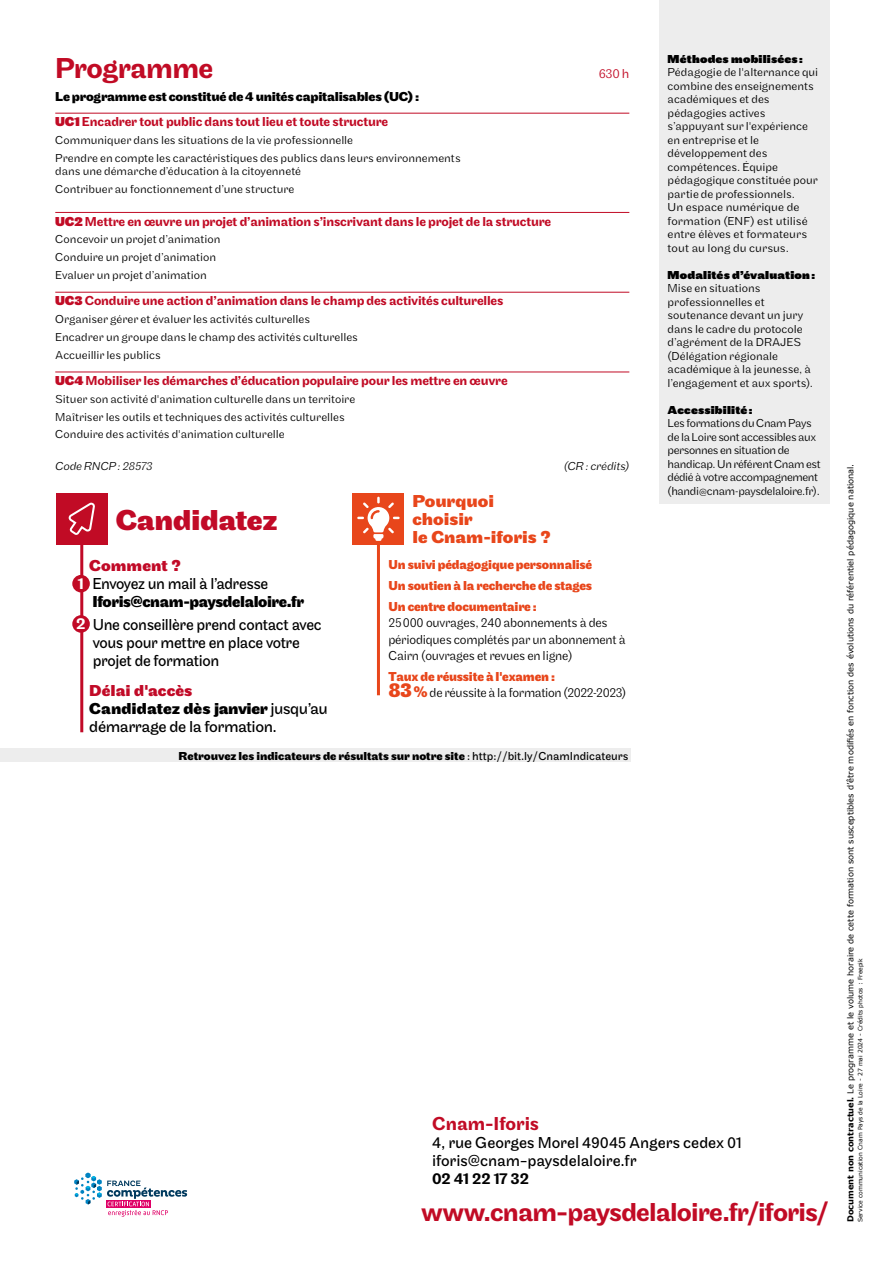
<style>
.page{position:relative;width:893px;height:1263px;background:#fff}
.page>*{position:absolute;margin:0;border:0;box-sizing:border-box;transform-origin:0 0}
.t1{font:700 30px "Maple";letter-spacing:-.01em;color:#c10a27}
.t2{font:500 30px "Maple";letter-spacing:-.025em;color:#c10b25}
.t3{font:500 27px "Maple";letter-spacing:-.03em;color:#c10b25}
.t4{font:500 19.5px "Maple";letter-spacing:-.005em;color:#c10b25}
.t5{font:700 18px/18px "Maple";letter-spacing:-.005em;color:#e8461b}
.t6{font:16.5px/18px "Maple";letter-spacing:-.02em;color:#000}
.t7{font:16.5px/18px "Maple";letter-spacing:-.02em;color:#000;scale:.95 1}
.t8{font:700 16.5px "Maple";letter-spacing:-.025em;color:#000;scale:.95 1}
.t9{font:500 16.5px "Maple";letter-spacing:-.01em;color:#000}
.t10{font:700 16.5px "Maple";color:#c10a27}
.t11{font:500 13.5px "Maple";letter-spacing:-.015em;color:#c10b25}
.t12{font:300 13.5px/16.5px "Maple";letter-spacing:-.015em;color:#000;scale:.93 1}
.t13{font:700 13.5px/25px "Maple";letter-spacing:-.015em;color:#000}
.t14{font:700 13.5px/20.7px "Maple";letter-spacing:-.015em;color:#e8461b;text-align:justify;scale:.93 1}
.t15{font:300 13.5px "Maple";color:#c10b25}
.t16{font:300 12px/13.5px "Maple";color:#000}
.t17{font:300 12px/13.5px "Maple";letter-spacing:-.03em;color:#000}
.t18{font:700 12px "Maple";letter-spacing:-.005em;color:#000}
.t19{font:900 12px "Maple";letter-spacing:.015em;color:#000}
.t20{font:italic 300 12px "Maple";letter-spacing:-.005em;color:#000}
.t21{font:8.25px "Verdana";color:#000}
.t22{font:6px "Verdana";color:#000}
.s1{font-weight:900;color:#c10b25}
.s2{font-weight:500;color:#c10b25}
.s3{font-weight:900}
.s4{font-weight:700;color:#e8461b}
.s5{font-weight:700;font-size:21px;color:#e8461b}
.s6{font-weight:700;font-size:16.5px;color:#e8461b}
.s7{font-weight:500;color:#fff}
.s8{font-weight:700;color:#c10a27}
.s9{font-weight:700}
.s10{font-weight:400}
</style>
<div class="page">
<hr style="left:55px;top:113px;width:574px;height:1px;background:#c10b25">
<hr style="left:55px;top:212px;width:574px;height:1px;background:#c10b25">
<hr style="left:55px;top:292px;width:574px;height:1px;background:#c10b25">
<hr style="left:55px;top:372px;width:574px;height:1px;background:#c10b25">
<svg style="left:74px;top:1172px;width:113px;height:45px"></svg>
<div style="left:56px;top:493px;width:51px;height:51px;background:#c10b25"></div>
<svg style="left:69px;top:503px;width:26px;height:32px"></svg>
<hr style="left:80px;top:537px;width:3px;height:195px;background:#c10a27">
<hr style="left:377px;top:537px;width:3px;height:158px;background:#e8461b">
<div style="left:353px;top:493px;width:51px;height:51px;background:#e8461b"></div>
<svg style="left:357px;top:497px;width:43px;height:44px"></svg>
<div style="left:72px;top:575px;width:18px;height:17px;background:#c10b25;border-radius:50%"></div>
<div style="left:72px;top:615px;width:18px;height:18px;background:#c10a27;border-radius:50%"></div>
<div style="left:0;top:748px;width:630px;height:14px;background:#ededed"></div>
<div style="left:659px;top:0;width:170px;height:503px;background:#ededed"></div>
<h1 class="t2" style="left:55px;top:51px;width:160px">Programme</h1>
<p class="t15" style="left:599px;top:66px;width:32px">630 h</p>
<p class="t13" style="left:55px;top:85px;width:365px">Le programme est constitué de 4 unités capitalisables (UC) :<br><span class="s1">UC1</span> <span class="s2">Encadrer tout public dans tout lieu et toute structure</span></p>
<p class="t16" style="left:55px;top:131px;width:407px;line-height:17.7px">Communiquer dans les situations de la vie professionnelle<br>Prendre en compte les caractéristiques des publics dans leurs environnements</p>
<p class="t16" style="left:55px;top:163px;width:247px;line-height:17.7px">dans une démarche d’éducation à la citoyenneté<br>Contribuer au fonctionnement d’une structure</p>
<p class="t11" style="left:55px;top:213px;width:497px"><span class="s3">UC2</span> Mettre en œuvre un projet d’animation s’inscrivant dans le projet de la structure</p>
<p class="t16" style="left:55px;top:231px;width:167px;line-height:17.7px">Concevoir un projet d’animation<br>Conduire un projet d’animation<br>Evaluer un projet d’animation</p>
<p class="t11" style="left:55px;top:293px;width:450px"><span class="s3">UC3</span> Conduire une action d’animation dans le champ des activités culturelles</p>
<p class="t16" style="left:55px;top:310px;width:304px;line-height:17.7px">Organiser gérer et évaluer les activités culturelles<br>Encadrer un groupe dans le champ des activités culturelles<br>Accueillir les publics</p>
<p class="t11" style="left:55px;top:373px;width:454px"><span class="s3">UC4</span> Mobiliser les démarches d’éducation populaire pour les mettre en œuvre</p>
<p class="t16" style="left:55px;top:390px;width:301px;line-height:17.7px">Situer son activité d'animation culturelle dans un territoire<br>Maîtriser les outils et techniques des activités culturelles<br>Conduire des activités d'animation culturelle</p>
<p class="t20" style="left:55px;top:459px;width:99px">Code RNCP : 28573</p>
<p class="t20" style="left:564px;top:459px;width:67px">(CR : crédits)</p>
<h3 class="t5" style="left:412px;top:492px;width:140px">Pourquoi choisir<br>le Cnam-iforis ?</h3>
<p class="t14" style="left:388px;top:554px;width:221px">Un suivi pédagogique personnalisé Un soutien à la recherche de stages Un centre documentaire :</p>
<p class="t12" style="left:388px;top:614px;width:257px">25000 ouvrages, 240 abonnements à des périodiques complétés par un abonnement à<br>Cairn (ouvrages et revues en ligne)</p>
<p class="t12" style="left:388px;top:668px;width:257px"><span class="s4">Taux de réussite à l'examen :<br></span><span class="s5">83</span><span class="s6">%</span> de réussite à la formation (2022-2023)</p>
<h1 class="t1" style="left:116px;top:502px;width:163px">Candidatez</h1>
<h3 class="t10" style="left:89px;top:556px;width:93px">Comment ?</h3>
<h3 class="t7" style="left:78px;top:575px;width:202px"><span class="s7">1</span> Envoyez un mail à l’adresse</h3>
<h3 class="t8" style="left:92px;top:592px;width:224px">Iforis@cnam-paysdelaloire.fr</h3>
<h3 class="t7" style="left:93px;top:615px;width:243px;text-indent:-17px"><span class="s7">2</span> Une conseillère prend contact avec vous pour mettre en place votre projet de formation</h3>
<h3 class="t6" style="left:89px;top:682px;width:240px"><span class="s8">Délai d'accès<br></span><span class="s9">Candidatez dès janvier</span> jusqu’au démarrage de la formation.</h3>
<p class="t18" style="left:179px;top:748px;width:451px">Retrouvez les indicateurs de résultats sur notre site <span class="s10">: http://bit.ly/CnamIndicateurs</span></p>
<p class="t19" style="left:668px;top:51px;width:137px">Méthodes mobilisées:</p>
<p class="t16" style="left:668px;top:66px;width:152px">Pédagogie de l'alternance qui combine des enseignements académiques et des pédagogies actives s’appuyant sur l'expérience en entreprise et le développement des compétences. Équipe pédagogique constituée pour partie de professionnels.<br>Un espace numérique de formation (ENF) est utilisé entre élèves et formateurs tout au long du cursus.</p>
<p class="t19" style="left:668px;top:267px;width:149px">Modalités d’évaluation:</p>
<p class="t16" style="left:668px;top:282px;width:147px">Mise en situations professionnelles et soutenance devant un jury dans le cadre du protocole d’agrément de la DRAJES (Délégation régionale académique à la jeunesse, à l’engagement et aux sports).</p>
<p class="t19" style="left:668px;top:402px;width:86px">Accessibilité:</p>
<p class="t17" style="left:668px;top:417px;width:155px">Les formations du Cnam Pays de la Loire sont accessibles aux personnes en situation de handicap. Un référent Cnam est dédié à votre accompagnement (handi@cnam-paysdelaloire.fr).</p>
<h3 class="t4" style="left:432px;top:1112px;width:108px">Cnam-Iforis</h3>
<h3 class="t6" style="left:432px;top:1134px;width:311px">4, rue Georges Morel 49045 Angers cedex 01 iforis@cnam-paysdelaloire.fr</h3>
<h3 class="t9" style="left:432px;top:1169px;width:98px">02 41 22 17 32</h3>
<h2 class="t3" style="left:422px;top:1197px;width:409px">www.cnam-paysdelaloire.fr/iforis/</h2>
<p class="t21" style="left:845px;top:1222px;width:760px;rotate:-90deg"><span class="s9">Document non contractuel.</span> Le programme et le volume horaire de cette formation sont susceptibles d’être modifiés en fonction des évolutions du référentiel pédagogique national.</p>
<p class="t22" style="left:856px;top:1222px;width:265px;rotate:-90deg">Service communication Cnam Pays de la Loire - 27 mai 2024 - Crédits photos : Freepik</p>
</div>
